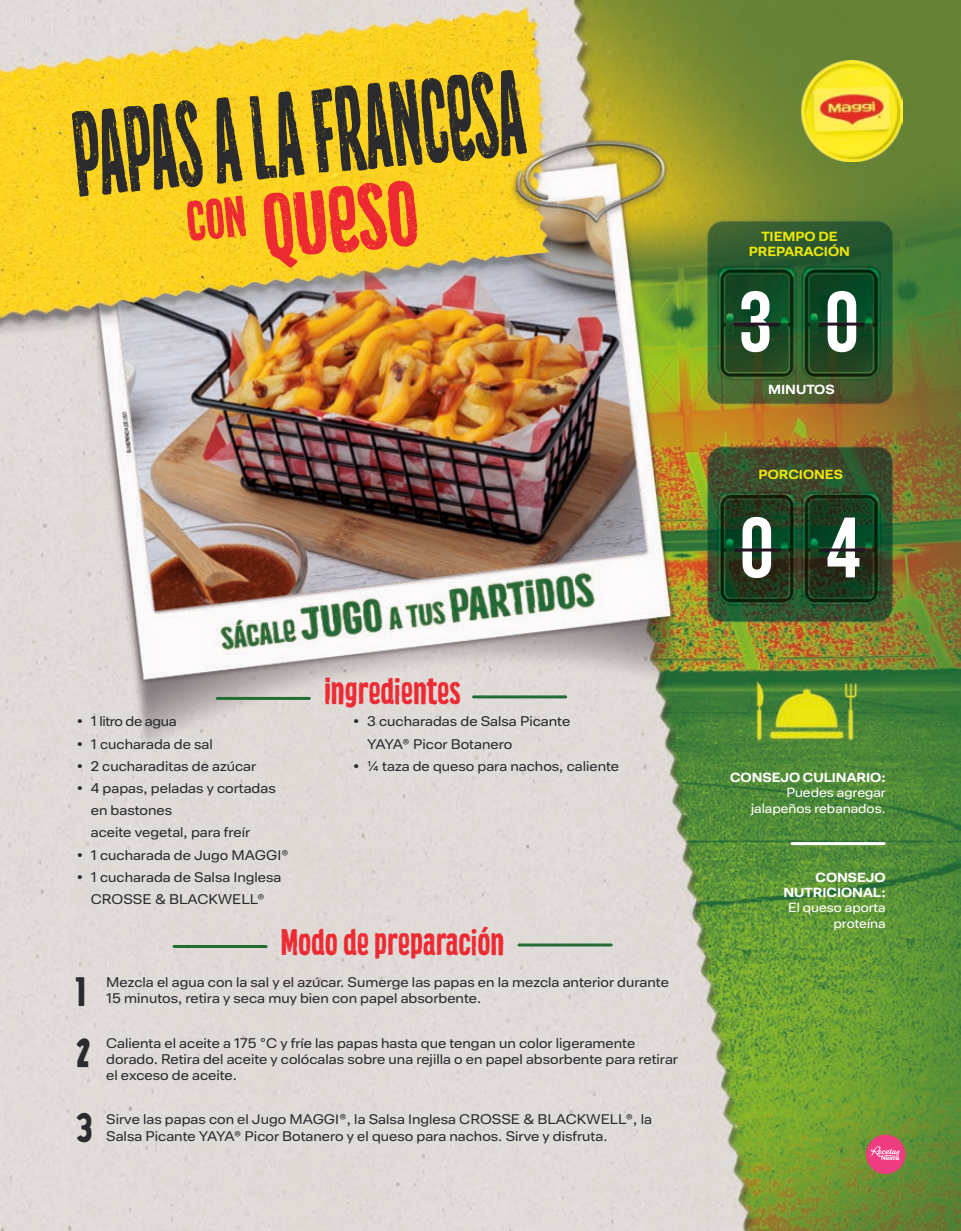
<style>
.page{position:relative;width:961px;height:1231px;background:#fff}
.page>*{position:absolute;margin:0;border:0;box-sizing:border-box;transform-origin:0 0}
.t1{font:111px "Kitchen Cupboard Crafted";color:#2b2b2e;scale:.66 1}
.t2{font:85.5px "Kitchen Cupboard Crafted";color:#ed2932}
.t3{font:700 85.5px "Bebas Neue";color:#fff}
.t4{font:36px/60.3px "Cookit";color:#2b2a2e;scale:1.25 1}
.t5{font:36px "Cookit";color:#2b2a2e}
.t6{font:34.5px "Kitchen Cupboard Crafted";color:#ed2932}
.t7{font:13.5px/22.2px "Maggi Sans";color:#2b2a2e}
.t8{font:700 13.5px/22.2px "Maggi Sans";color:#2b2a2e;text-align:justify}
.t9{font:12.75px/15.3px "Maggi Sans";color:#fff;text-align:right}
.t10{font:700 12.75px/15.3px "Maggi Sans";color:#fff;text-align:right}
.t11{font:700 12.75px/15px "Maggi Sans";color:#ebe50c;text-align:center}
</style>
<div class="page">
<img style="left:0;top:0;width:961px;height:1231px">
<div style="left:866px;top:1134px;width:39px;height:40px;background:#ef3c81;border-radius:50%"></div>
<svg style="left:870px;top:1146px;width:30px;height:14px"></svg>
<hr style="left:792px;top:842px;width:92px;height:3px;background:#fff">
<hr style="left:473px;top:695px;width:92px;height:3px;background:#226d36">
<hr style="left:519px;top:943px;width:92px;height:3px;background:#226d36">
<hr style="left:217px;top:697px;width:92px;height:3px;background:#226d36">
<hr style="left:174px;top:945px;width:92px;height:3px;background:#226d36">
<hr style="left:734px;top:322px;width:42px;height:3px;background:#261326">
<hr style="left:736px;top:548px;width:41px;height:3px;background:#261326">
<hr style="left:821px;top:322px;width:41px;height:3px;background:#261326">
<hr style="left:822px;top:548px;width:42px;height:3px;background:#261326">
<img style="left:798px;top:60px;width:104px;height:102px">
<h1 class="t1" style="left:68px;top:86px;width:687px;rotate:-5deg">PAPAS A LA FRANCESA</h1>
<h2 class="t2" style="left:183px;top:181px;width:233px;rotate:-5deg"><sup>CON</sup> QUESO</h2>
<p class="t8" style="left:77px;top:710px;width:7px">• • • •</p>
<p class="t8" style="left:77px;top:844px;width:7px">• •</p>
<p class="t7" style="left:91px;top:711px;width:200px">1 litro de agua<br>1 cucharada de sal<br>2 cucharaditas de azúcar<br>4 papas, peladas y cortadas en bastones<br>aceite vegetal, para freír<br>1 cucharada de Jugo MAGGI®<br>1 cucharada de Salsa Inglesa<br>CROSSE &amp; BLACKWELL®</p>
<h3 class="t6" style="left:324px;top:670px;width:138px">Ingredientes</h3>
<p class="t8" style="left:353px;top:711px;width:7px">•</p>
<p class="t8" style="left:353px;top:755px;width:7px">•</p>
<p class="t7" style="left:367px;top:711px;width:253px">3 cucharadas de Salsa Picante<br>YAYA® Picor Botanero<br>¼ taza de queso para nachos, caliente</p>
<h3 class="t4" style="left:75px;top:961px;width:14px">1<br>2</h3>
<h3 class="t5" style="left:76px;top:1105px;width:18px">3</h3>
<h3 class="t6" style="left:281px;top:921px;width:225px">Modo de preparación</h3>
<p class="t7" style="left:106px;top:974px;width:564px;line-height:16.2px">Mezcla el agua con la sal y el azúcar. Sumerge las papas en la mezcla anterior durante<br>15 minutos, retira y seca muy bien con papel absorbente.</p>
<p class="t7" style="left:106px;top:1035px;width:573px;line-height:16.2px">Calienta el aceite a 175 °C y fríe las papas hasta que tengan un color ligeramente dorado. Retira del aceite y colócalas sobre una rejilla o en papel absorbente para retirar el exceso de aceite.</p>
<p class="t7" style="left:106px;top:1112px;width:547px;line-height:16.2px">Sirve las papas con el Jugo MAGGI®, la Salsa Inglesa CROSSE &amp; BLACKWELL®, la<br>Salsa Picante YAYA® Picor Botanero y el queso para nachos. Sirve y disfruta.</p>
<p class="t11" style="left:748px;top:229px;width:103px">TIEMPO DE<br>PREPARACIÓN</p>
<h2 class="t3" style="left:738px;top:275px;width:35px">3</h2>
<h2 class="t3" style="left:825px;top:275px;width:35px">0</h2>
<p class="t10" style="left:768px;top:382px;width:68px">MINUTOS</p>
<p class="t11" style="left:758px;top:468px;width:86px">PORCIONES</p>
<h2 class="t3" style="left:740px;top:501px;width:35px">0</h2>
<h2 class="t3" style="left:826px;top:501px;width:35px">4</h2>
<p class="t10" style="left:730px;top:770px;width:157px">CONSEJO CULINARIO:</p>
<p class="t9" style="left:751px;top:785px;width:136px">Puedes agregar jalapeños rebanados.</p>
<p class="t10" style="left:783px;top:869px;width:104px">CONSEJO<br>NUTRICIONAL:</p>
<p class="t9" style="left:788px;top:900px;width:99px">El queso aporta proteína</p>
</div>
